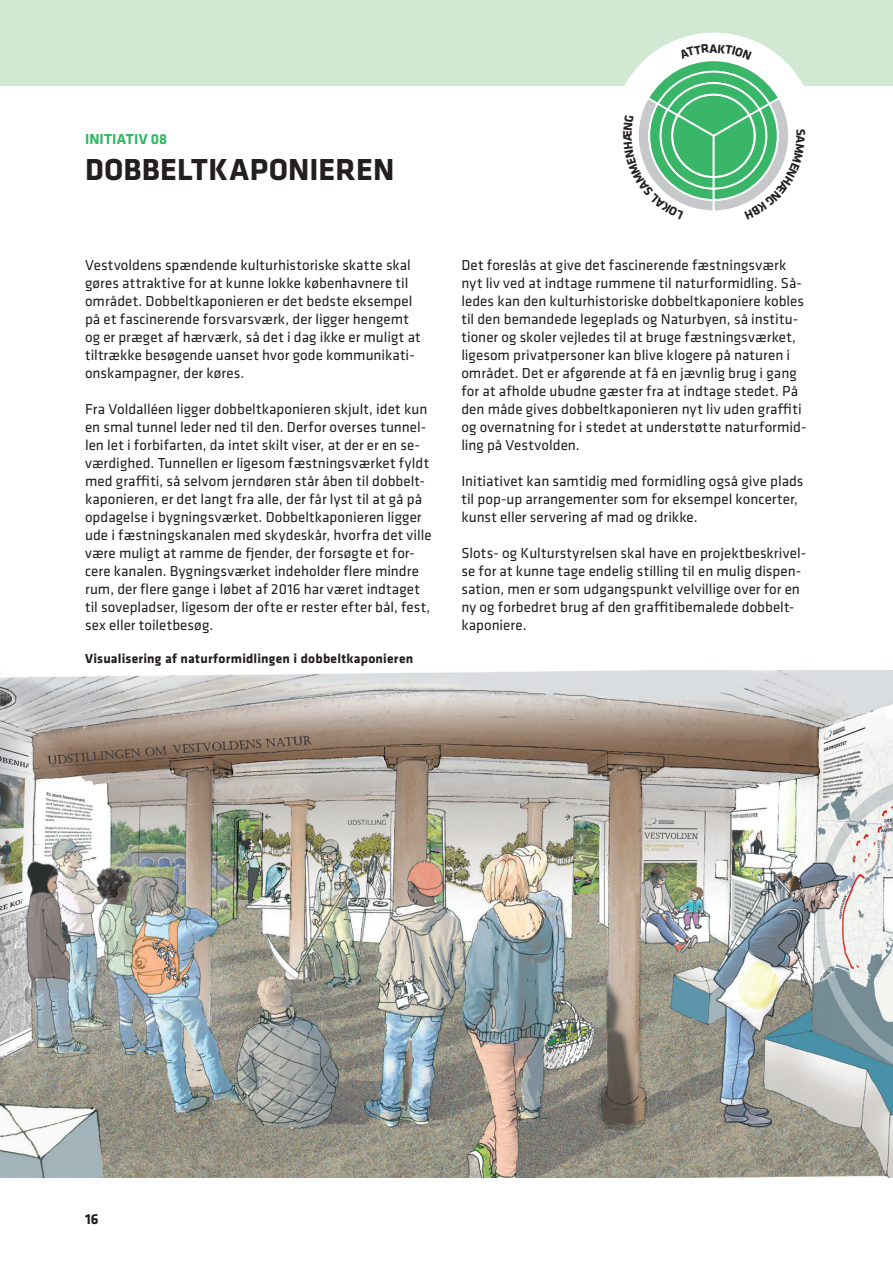
<style>
.page{position:relative;width:893px;height:1263px;background:#fff}
.page>*{position:absolute;margin:0;border:0;box-sizing:border-box;transform-origin:0 0}
.t1{font:700 31.5px "Klavika";letter-spacing:.005em;color:#231f20}
.t2{font:15px/18px "Klavika";letter-spacing:.005em;color:#231f20}
.t3{font:700 15px "Klavika";letter-spacing:.015em;color:#39b667}
.t4{font:700 15px "Klavika";color:#231f20}
.t5{font:700 13.5px "Klavika";letter-spacing:.015em;color:#231f20}
</style>
<div class="page">
<img style="left:0;top:670px;width:893px;height:508px">
<div style="left:0;top:0;width:893px;height:85px;background:#d1e9d3"></div>
<div style="left:612px;top:33px;width:204px;height:204px;background:#fff;border-radius:50%"></div>
<svg style="left:623px;top:44px;width:182px;height:167px"></svg>
<p class="t3" style="left:85px;top:131px;width:84px">INITIATIV 08</p>
<h1 class="t1" style="left:85px;top:152px;width:311px">DOBBELTKAPONIEREN</h1>
<p class="t2" style="left:85px;top:256px;width:337px">Vestvoldens spændende kulturhistoriske skatte skal gøres attraktive for at kunne lokke københavnere til området. Dobbeltkaponieren er det bedste eksempel på et fascinerende forsvarsværk, der ligger hengemt og er præget af hærværk, så det i dag ikke er muligt at tiltrække besøgende uanset hvor gode kommunikati&shy;onskampagner, der køres.</p>
<p class="t2" style="left:85px;top:400px;width:348px">Fra Voldalléen ligger dobbeltkaponieren skjult, idet kun en smal tunnel leder ned til den. Derfor overses tunnel&shy;len let i forbifarten, da intet skilt viser, at der er en se&shy;værdighed. Tunnellen er ligesom fæstningsværket fyldt med graffiti, så selvom jerndøren står åben til dobbelt&shy;kaponieren, er det langt fra alle, der får lyst til at gå på opdagelse i bygningsværket. Dobbeltkaponieren ligger ude i fæstningskanalen med skydeskår, hvorfra det ville være muligt at ramme de fjender, der forsøgte et for&shy;cere kanalen. Bygningsværket indeholder flere mindre rum, der flere gange i løbet af 2016 har været indtaget til sovepladser, ligesom der ofte er rester efter bål, fest, sex eller toiletbesøg.</p>
<p class="t5" style="left:85px;top:651px;width:330px">Visualisering af naturformidlingen i dobbeltkaponieren</p>
<p class="t2" style="left:461px;top:256px;width:347px">Det foreslås at give det fascinerende fæstningsværk nyt liv ved at indtage rummene til naturformidling. Så&shy;ledes kan den kulturhistoriske dobbeltkaponiere kobles til den bemandede legeplads og Naturbyen, så institu&shy;tioner og skoler vejledes til at bruge fæstningsværket, ligesom privatpersoner kan blive klogere på naturen i området. Det er afgørende at få en jævnlig brug i gang for at afholde ubudne gæster fra at indtage stedet. På den måde gives dobbeltkaponieren nyt liv uden graffiti og overnatning for i stedet at understøtte naturformid&shy;ling på Vestvolden.</p>
<p class="t2" style="left:461px;top:472px;width:344px">Initiativet kan samtidig med formidling også give plads til pop-up arrangementer som for eksempel koncerter, kunst eller servering af mad og drikke.</p>
<p class="t2" style="left:461px;top:544px;width:346px">Slots- og Kulturstyrelsen skal have en projektbeskrivel&shy;se for at kunne tage endelig stilling til en mulig dispen&shy;sation, men er som udgangspunkt velvillige over for en ny og forbedret brug af den graffitibemalede dobbelt&shy;kaponiere.</p>
<p class="t4" style="left:85px;top:1211px;width:15px">16</p>
</div>
